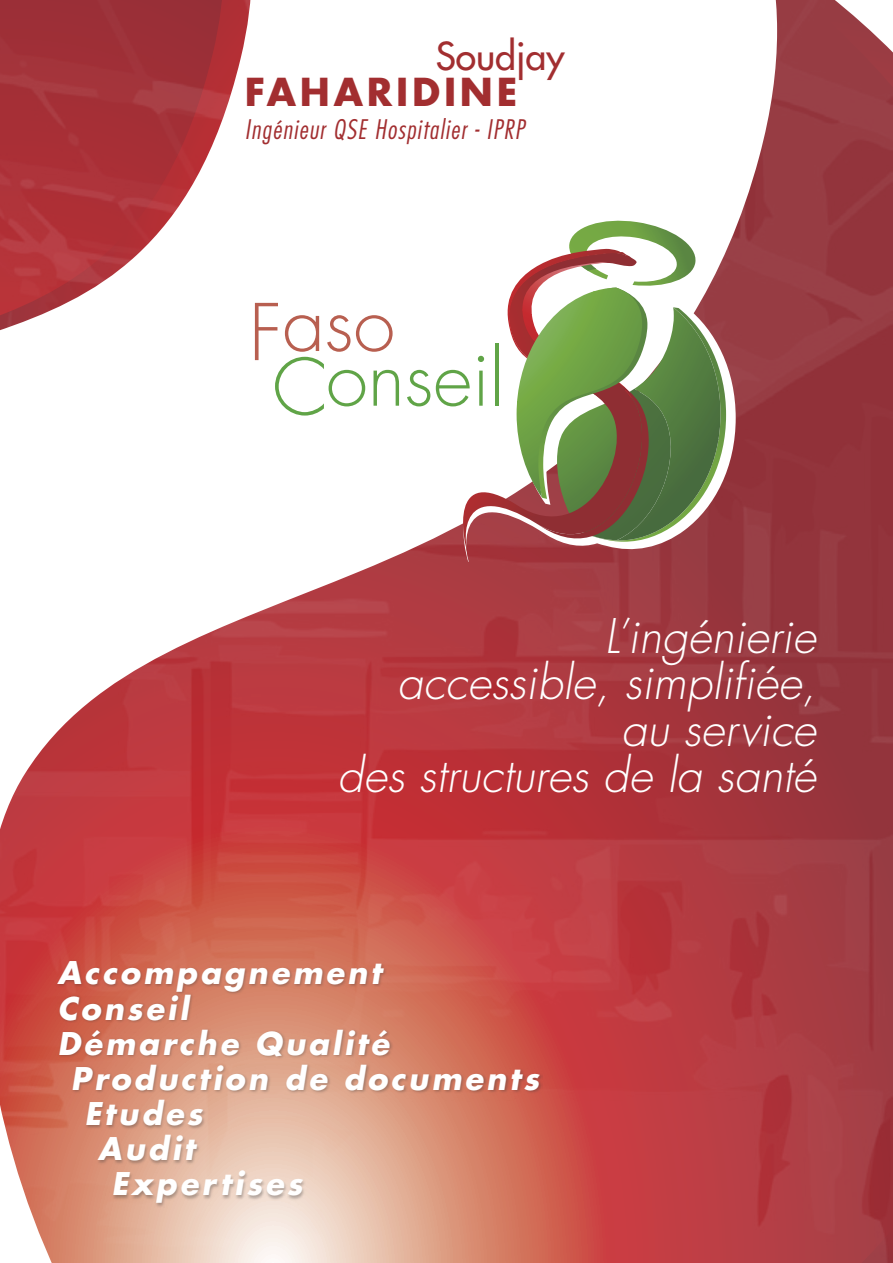
<style>
.page{position:relative;width:893px;height:1263px;background:#fff}
.page>*{position:absolute;margin:0;border:0;box-sizing:border-box;transform-origin:0 0}
.base{font:300 75.9px "Futura";color:#60a447}
.base-2{font:300 75.9px "Futura";color:#b85f50}
.base-3{font:italic 300 46.35px "Futura";color:#fff}
.base-4{font:700 37.5px "Futura";letter-spacing:.1em;color:#a22e30}
.base-5{font:37.5px "Futura";color:#a22e30}
.base-6{font:italic 700 30.45px "Futura";letter-spacing:.1em;color:#fff}
.base-7{font:italic 300 condensed 26.25px "Futura";letter-spacing:.05em;color:#a22e30}
</style>
<div class="page">
<img style="left:0;top:0;width:893px;height:1263px">
<svg style="left:448px;top:213px;width:288px;height:349px"></svg>
<svg style="left:448px;top:253px;width:52px;height:318px"></svg>
<svg style="left:500px;top:217px;width:226px;height:358px"></svg>
<div style="left:56px;top:959px;width:487px;height:248px;background:#353638;opacity:.34"></div>
<p class="base-5" style="left:436px;top:32px;width:130px">Soudjay</p>
<p class="base-4" style="left:245px;top:66px;width:274px">FAHARIDINE</p>
<p class="base-7" style="left:245px;top:113px;width:281px">Ingénieur QSE Hospitalier - IPRP</p>
<p class="base-2" style="left:249px;top:275px;width:148px">Faso</p>
<p class="base" style="left:272px;top:329px;width:234px">Conseil</p>
<p class="base-3" style="left:604px;top:606px;width:213px">L’ingénierie</p>
<p class="base-3" style="left:397px;top:652px;width:421px">accessible, simplifiée,</p>
<p class="base-3" style="left:621px;top:699px;width:196px">au service</p>
<p class="base-3" style="left:337px;top:745px;width:480px">des structures de la santé</p>
<p class="base-6" style="left:57px;top:952px;width:325px">Accompagnement</p>
<p class="base-6" style="left:57px;top:987px;width:133px">Conseil</p>
<p class="base-6" style="left:57px;top:1022px;width:333px">Démarche Qualité</p>
<p class="base-6" style="left:71px;top:1057px;width:470px">Production de documents</p>
<p class="base-6" style="left:84px;top:1092px;width:120px">Etudes</p>
<p class="base-6" style="left:98px;top:1128px;width:99px">Audit</p>
<p class="base-6" style="left:111px;top:1163px;width:192px">Expertises</p>
</div>
